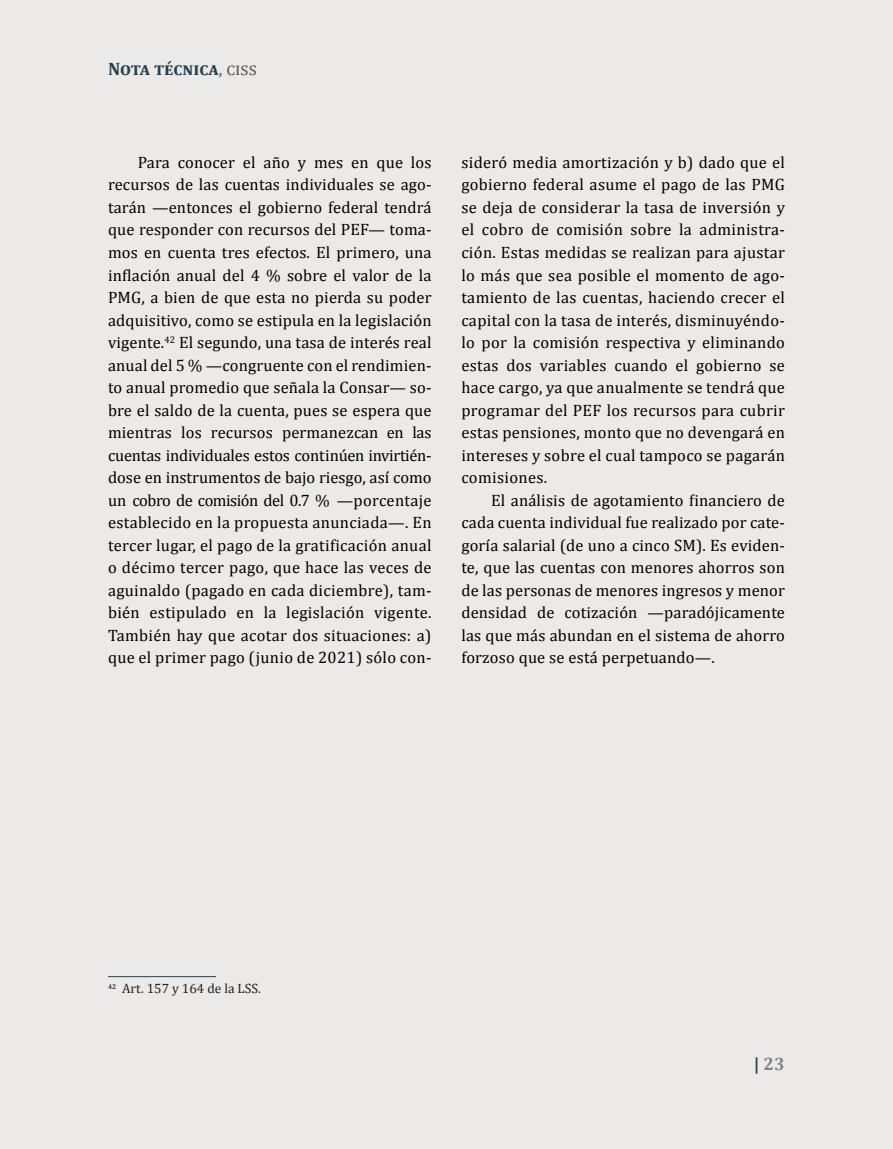
<style>
.page{position:relative;width:893px;height:1149px;background:#fff}
.page>*{position:absolute;margin:0;border:0;box-sizing:border-box;transform-origin:0 0}
.t1{font:700 18px "Cambria";color:#273f4e}
.t2{font:700 18px "Cambria";color:#808285}
.t3{font:16.5px/22.5px "Cambria";letter-spacing:.02em;color:#000001;text-align:justify}
.t4{font:13.5px "Cambria";color:#231f20}
.s1{font-weight:400;color:#57585a}
.s2{color:#273f4e}
</style>
<div class="page">
<div style="left:0;top:0;width:893px;height:1148px;background:#ebeae8"></div>
<hr style="left:108px;top:975px;width:108px;height:1px;background:#273f4e">
<p class="t1" style="left:108px;top:56px;width:150px">Nota técnica<span class="s1">, ciss</span></p>
<p class="t3" style="left:108px;top:151px;width:325px;text-indent:30px">Para conocer el año y mes en que los recursos de las cuentas individuales se ago&shy;tarán —entonces el gobierno federal tendrá que responder con recursos del PEF— toma&shy;mos en cuenta tres efectos. El primero, una inflación anual del 4 % sobre el valor de la PMG, a bien de que esta no pierda su poder adquisitivo, como se estipula en la legislación vigente.<sup>42</sup> El segundo, una tasa de interés real anual del 5 % —congruente con el rendimien&shy;to anual promedio que señala la Consar— so&shy;bre el saldo de la cuenta, pues se espera que mientras los recursos permanezcan en las cuentas individuales estos continúen invirtién&shy;dose en instrumentos de bajo riesgo, así como un cobro de comisión del 0.7 % —porcentaje establecido en la propuesta anunciada—. En tercer lugar, el pago de la gratificación anual o décimo tercer pago, que hace las veces de aguinaldo (pagado en cada diciembre), tam&shy;bién estipulado en la legislación vigente.<br>También hay que acotar dos situaciones: a) que el primer pago (junio de 2021) sólo con-</p>
<p class="t3" style="left:461px;top:151px;width:325px">sideró media amortización y b) dado que el gobierno federal asume el pago de las PMG se deja de considerar la tasa de inversión y el cobro de comisión sobre la administra&shy;ción. Estas medidas se realizan para ajustar lo más que sea posible el momento de ago&shy;tamiento de las cuentas, haciendo crecer el capital con la tasa de interés, disminuyéndo&shy;lo por la comisión respectiva y eliminando estas dos variables cuando el gobierno se hace cargo, ya que anualmente se tendrá que programar del PEF los recursos para cubrir estas pensiones, monto que no devengará en intereses y sobre el cual tampoco se pagarán comisiones.</p>
<p class="t3" style="left:461px;top:489px;width:325px;text-indent:30px">El análisis de agotamiento financiero de cada cuenta individual fue realizado por cate&shy;goría salarial (de uno a cinco SM). Es eviden&shy;te, que las cuentas con menores ahorros son de las personas de menores ingresos y menor densidad de cotización —paradójicamente las que más abundan en el sistema de ahorro forzoso que se está perpetuando—.</p>
<p class="t4" style="left:108px;top:979px;width:154px"><sup>42</sup> Art. 157 y 164 de la LSS.</p>
<p class="t2" style="left:754px;top:1050px;width:33px"><span class="s2">|</span> 23</p>
</div>
